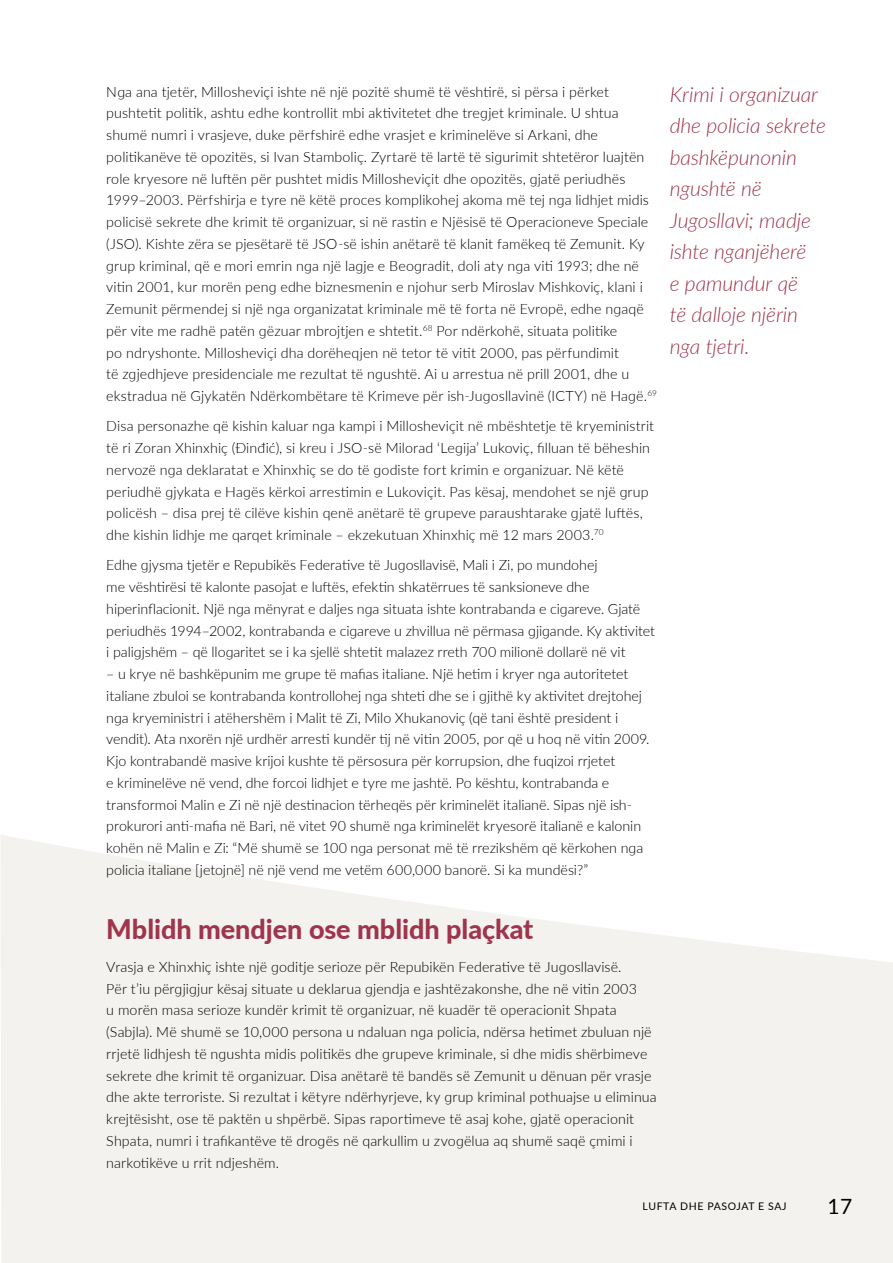
<style>
.page{position:relative;width:893px;height:1263px;background:#fff}
.page>*{position:absolute;margin:0;border:0;box-sizing:border-box;transform-origin:0 0}
.t1{font:800 27px "Lato";color:#9f344d}
.t2{font:italic 300 21px/31.5px "Lato";letter-spacing:-.005em;color:#9f344d}
.t3{font:21px "Lato";color:#000}
.t4{font:300 14.25px/21.8px "Lato";letter-spacing:.005em;color:#000}
.t5{font:10.5px "Lato";letter-spacing:.055em;color:#000}
</style>
<div class="page">
<svg style="left:0;top:835px;width:893px;height:428px;fill:#f4f2ee"></svg>
<p class="t4" style="left:106px;top:80px;width:552px">Nga ana tjetër, Millosheviçi ishte në një pozitë shumë të vështirë, si përsa i përket pushtetit politik, ashtu edhe kontrollit mbi aktivitetet dhe tregjet kriminale. U shtua shumë numri i vrasjeve, duke përfshirë edhe vrasjet e kriminelëve si Arkani, dhe politikanëve të opozitës, si Ivan Stamboliç. Zyrtarë të lartë të sigurimit shtetëror luajtën role kryesore në luftën për pushtet midis Millosheviçit dhe opozitës, gjatë periudhës 1999–2003. Përfshirja e tyre në këtë proces komplikohej akoma më tej nga lidhjet midis policisë sekrete dhe krimit të organizuar, si në rastin e Njësisë të Operacioneve Speciale (JSO). Kishte zëra se pjesëtarë të JSO-së ishin anëtarë të klanit famëkeq të Zemunit. Ky grup kriminal, që e mori emrin nga një lagje e Beogradit, doli aty nga viti 1993; dhe në vitin 2001, kur morën peng edhe biznesmenin e njohur serb Miroslav Mishkoviç, klani i Zemunit përmendej si një nga organizatat kriminale më të forta në Evropë, edhe ngaqë për vite me radhë patën gëzuar mbrojtjen e shtetit.<sup>68</sup> Por ndërkohë, situata politike<br>po ndryshonte. Millosheviçi dha dorëheqjen në tetor të vitit 2000, pas përfundimit<br>të zgjedhjeve presidenciale me rezultat të ngushtë. Ai u arrestua në prill 2001, dhe u ekstradua në Gjykatën Ndërkombëtare të Krimeve për ish-Jugosllavinë (ICTY) në Hagë.<sup>69</sup></p>
<p class="t4" style="left:106px;top:415px;width:549px">Disa personazhe që kishin kaluar nga kampi i Millosheviçit në mbështetje të kryeministrit të ri Zoran Xhinxhiç (Đinđić), si kreu i JSO-së Milorad ‘Legija’ Lukoviç, filluan të bëheshin nervozë nga deklaratat e Xhinxhiç se do të godiste fort krimin e organizuar. Në këtë periudhë gjykata e Hagës kërkoi arrestimin e Lukoviçit. Pas kësaj, mendohet se një grup policësh – disa prej të cilëve kishin qenë anëtarë të grupeve paraushtarake gjatë luftës, dhe kishin lidhje me qarqet kriminale – ekzekutuan Xhinxhiç më 12 mars 2003.<sup>70</sup></p>
<p class="t4" style="left:106px;top:554px;width:550px">Edhe gjysma tjetër e Repubikës Federative të Jugosllavisë, Mali i Zi, po mundohej<br>me vështirësi të kalonte pasojat e luftës, efektin shkatërrues të sanksioneve dhe hiperinflacionit. Një nga mënyrat e daljes nga situata ishte kontrabanda e cigareve. Gjatë periudhës 1994–2002, kontrabanda e cigareve u zhvillua në përmasa gjigande. Ky aktivitet i paligjshëm – që llogaritet se i ka sjellë shtetit malazez rreth 700 milionë dollarë në vit</p>
<p class="t4" style="left:106px;top:662px;width:545px">– u krye në bashkëpunim me grupe të mafias italiane. Një hetim i kryer nga autoritetet italiane zbuloi se kontrabanda kontrollohej nga shteti dhe se i gjithë ky aktivitet drejtohej nga kryeministri i atëhershëm i Malit të Zi, Milo Xhukanoviç (që tani është president i vendit). Ata nxorën një urdhër arresti kundër tij në vitin 2005, por që u hoq në vitin 2009.<br>Kjo kontrabandë masive krijoi kushte të përsosura për korrupsion, dhe fuqizoi rrjetet<br>e kriminelëve në vend, dhe forcoi lidhjet e tyre me jashtë. Po kështu, kontrabanda e transformoi Malin e Zi në një destinacion tërheqës për kriminelët italianë. Sipas një ish&shy;prokurori anti-mafia në Bari, në vitet 90 shumë nga kriminelët kryesorë italianë e kalonin kohën në Malin e Zi: “Më shumë se 100 nga personat më të rrezikshëm që kërkohen nga policia italiane [jetojnë] në një vend me vetëm 600,000 banorë. Si ka mundësi?”</p>
<h2 class="t2" style="left:670px;top:78px;width:158px">Krimi i organizuar dhe policia sekrete bashkëpunonin ngushtë në<br>Jugosllavi; madje ishte nganjëherë<br>e pamundur që<br>të dalloje njërin nga tjetri.</h2>
<h1 class="t1" style="left:106px;top:909px;width:429px">Mblidh mendjen ose mblidh plaçkat</h1>
<p class="t4" style="left:106px;top:955px;width:552px">Vrasja e Xhinxhiç ishte një goditje serioze për Repubikën Federative të Jugosllavisë.<br>Për t’iu përgjigjur kësaj situate u deklarua gjendja e jashtëzakonshe, dhe në vitin 2003<br>u morën masa serioze kundër krimit të organizuar, në kuadër të operacionit Shpata (Sabjla). Më shumë se 10,000 persona u ndaluan nga policia, ndërsa hetimet zbuluan një rrjetë lidhjesh të ngushta midis politikës dhe grupeve kriminale, si dhe midis shërbimeve sekrete dhe krimit të organizuar. Disa anëtarë të bandës së Zemunit u dënuan për vrasje dhe akte terroriste. Si rezultat i këtyre ndërhyrjeve, ky grup kriminal pothuajse u eliminua krejtësisht, ose të paktën u shpërbë. Sipas raportimeve të asaj kohe, gjatë operacionit Shpata, numri i trafikantëve të drogës në qarkullim u zvogëlua aq shumë saqë çmimi i narkotikëve u rrit ndjeshëm.</p>
<p class="t5" style="left:643px;top:1198px;width:146px">LUFTA DHE PASOJAT E SAJ</p>
<h2 class="t3" style="left:827px;top:1191px;width:26px">17</h2>
</div>
